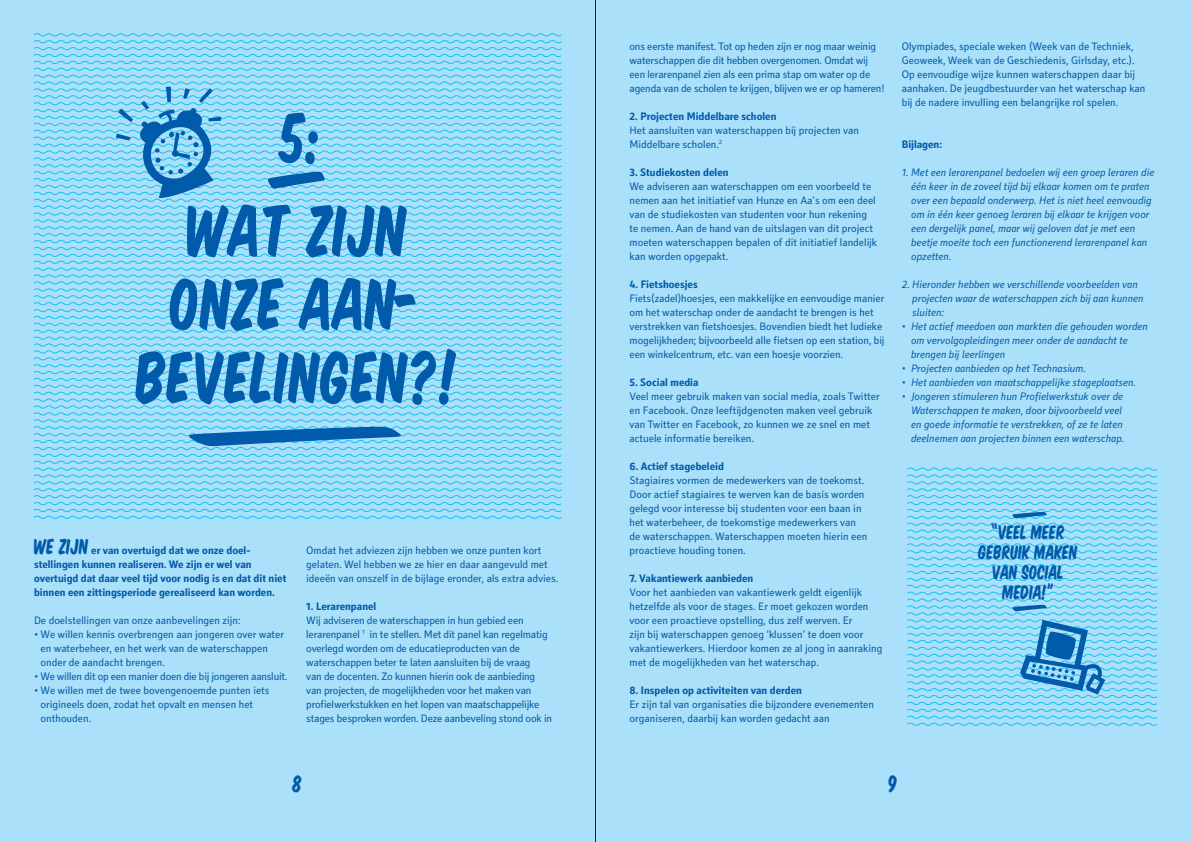
<style>
.page{position:relative;width:1191px;height:842px;background:#fff}
.page>*{position:absolute;margin:0;border:0;box-sizing:border-box;transform-origin:0 0}
.t1{font:66.2px/73.4px "Komika Title";letter-spacing:.01em;color:#015aaa;text-align:center}
.t2{font:22px "Komika Title";color:#015aaa}
.t3{font:18px/20px "Komika Title";color:#015aaa;text-align:center}
.t4{font:11px/14px "Secca Std Demo";color:#015aaa}
.t5{font:italic 11px/14px "Secca Std Demo";color:#015aaa}
.t6{font:700 11px/14px "Secca Std Demo";color:#015aaa}
.t7{font:11px "Secca Std Demo";letter-spacing:-.02em;color:#015aaa}
.s1{font-family:"Komika Title";font-weight:400;font-size:20px}
</style>
<div class="page">
<div style="left:0;top:0;width:595px;height:842px;background:#aae0f9"></div>
<div style="left:596px;top:0;width:595px;height:842px;background:#aae0f9"></div>
<svg style="left:907px;top:467px;width:251px;height:259px"></svg>
<svg style="left:33px;top:33px;width:529px;height:486px"></svg>
<hr style="left:595px;top:0;width:1px;height:842px;background:#231f20">
<h1 class="t1" style="left:280px;top:97px;width:44px">5:</h1>
<h1 class="t1" style="left:137px;top:191px;width:323px">WAT ZIJN<br>ONZE AAN-<br>BEVELINGEN?!</h1>
<p class="t6" style="left:34px;top:544px;width:254px"><span class="s1">WE ZIJN</span> er van overtuigd dat we onze doel&shy;stellingen kunnen realiseren. We zijn er wel van overtuigd dat daar veel tijd voor nodig is en dat dit niet binnen een zittingsperiode gerealiseerd kan worden.</p>
<p class="t4" style="left:34px;top:614px;width:208px">De doelstellingen van onze aanbevelingen zijn:</p>
<p class="t4" style="left:41px;top:628px;width:245px;text-indent:-7px">• We willen kennis overbrengen aan jongeren over water en waterbeheer, en het werk van de waterschappen onder de aandacht brengen.</p>
<p class="t7" style="left:34px;top:670px;width:255px">• We willen dit op een manier doen die bij jongeren aansluit.</p>
<p class="t4" style="left:41px;top:684px;width:230px;text-indent:-7px">• We willen met de twee bovengenoemde punten iets origineels doen, zodat het opvalt en mensen het onthouden.</p>
<p class="t4" style="left:306px;top:544px;width:253px">Omdat het adviezen zijn hebben we onze punten kort gelaten. Wel hebben we ze hier en daar aangevuld met ideeën van onszelf in de bijlage eronder, als extra advies.</p>
<p class="t6" style="left:306px;top:600px;width:72px">1. Lerarenpanel</p>
<p class="t4" style="left:306px;top:614px;width:247px">Wij adviseren de waterschappen in hun gebied een lerarenpanel <sup>1</sup> in te stellen. Met dit panel kan regelmatig overlegd worden om de educatieproducten van de waterschappen beter te laten aansluiten bij de vraag<br>van de docenten. Zo kunnen hierin ook de aanbieding van projecten, de mogelijkheden voor het maken van profielwerkstukken en het lopen van maatschappelijke stages besproken worden. Deze aanbeveling stond ook in</p>
<p class="t4" style="left:629px;top:40px;width:256px">ons eerste manifest. Tot op heden zijn er nog maar weinig waterschappen die dit hebben overgenomen. Omdat wij een lerarenpanel zien als een prima stap om water op de agenda van de scholen te krijgen, blijven we er op hameren!</p>
<p class="t6" style="left:629px;top:110px;width:148px">2. Projecten Middelbare scholen</p>
<p class="t4" style="left:629px;top:124px;width:231px">Het aansluiten van waterschappen bij projecten van<br>Middelbare scholen.<sup>2</sup></p>
<p class="t6" style="left:629px;top:166px;width:101px">3. Studiekosten delen</p>
<p class="t4" style="left:629px;top:180px;width:249px">We adviseren aan waterschappen om een voorbeeld te nemen aan het initiatief van Hunze en Aa’s om een deel van de studiekosten van studenten voor hun rekening te nemen. Aan de hand van de uitslagen van dit project moeten waterschappen bepalen of dit initiatief landelijk kan worden opgepakt.</p>
<p class="t6" style="left:629px;top:278px;width:70px">4. Fietshoesjes</p>
<p class="t4" style="left:629px;top:292px;width:257px">Fiets(zadel)hoesjes, een makkelijke en eenvoudige manier om het waterschap onder de aandacht te brengen is het verstrekken van fietshoesjes. Bovendien biedt het ludieke mogelijkheden; bijvoorbeeld alle fietsen op een station, bij een winkelcentrum, etc. van een hoesje voorzien.</p>
<p class="t6" style="left:629px;top:376px;width:71px">5. Social media</p>
<p class="t4" style="left:629px;top:390px;width:252px">Veel meer gebruik maken van social media, zoals Twitter en Facebook. Onze leeftijdgenoten maken veel gebruik van Twitter en Facebook, zo kunnen we ze snel en met actuele informatie bereiken.</p>
<p class="t6" style="left:629px;top:460px;width:96px">6. Actief stagebeleid</p>
<p class="t4" style="left:629px;top:474px;width:239px">Stagiaires vormen de medewerkers van de toekomst.<br>Door actief stagiaires te werven kan de basis worden gelegd voor interesse bij studenten voor een baan in het waterbeheer, de toekomstige medewerkers van de waterschappen. Waterschappen moeten hierin een proactieve houding tonen.</p>
<p class="t6" style="left:629px;top:572px;width:125px">7. Vakantiewerk aanbieden</p>
<p class="t4" style="left:629px;top:586px;width:254px">Voor het aanbieden van vakantiewerk geldt eigenlijk hetzelfde als voor de stages. Er moet gekozen worden voor een proactieve opstelling, dus zelf werven. Er<br>zijn bij waterschappen genoeg ‘klussen’ te doen voor vakantiewerkers. Hierdoor komen ze al jong in aanraking met de mogelijkheden van het waterschap.</p>
<p class="t6" style="left:629px;top:684px;width:174px">8. Inspelen op activiteiten van derden</p>
<p class="t4" style="left:629px;top:698px;width:246px">Er zijn tal van organisaties die bijzondere evenementen organiseren, daarbij kan worden gedacht aan</p>
<p class="t4" style="left:901px;top:40px;width:245px">Olympiades, speciale weken (Week van de Techniek, Geoweek, Week van de Geschiedenis, Girlsday, etc.).<br>Op eenvoudige wijze kunnen waterschappen daar bij aanhaken. De jeugdbestuurder van het waterschap kan bij de nadere invulling een belangrijke rol spelen.</p>
<p class="t6" style="left:901px;top:138px;width:42px">Bijlagen:</p>
<p class="t5" style="left:911px;top:166px;width:245px;text-indent:-9px">1. Met een lerarenpanel bedoelen wij een groep leraren die één keer in de zoveel tijd bij elkaar komen om te praten over een bepaald onderwerp. Het is niet heel eenvoudig om in één keer genoeg leraren bij elkaar te krijgen voor een dergelijk panel, maar wij geloven dat je met een beetje moeite toch een functionerend lerarenpanel kan opzetten.</p>
<p class="t5" style="left:912px;top:278px;width:233px;text-indent:-11px">2. Hieronder hebben we verschillende voorbeelden van projecten waar de waterschappen zich bij aan kunnen sluiten:</p>
<p class="t5" style="left:911px;top:320px;width:238px;text-indent:-9px">• Het actief meedoen aan markten die gehouden worden om vervolgopleidingen meer onder de aandacht te brengen bij leerlingen</p>
<p class="t5" style="left:901px;top:362px;width:186px">• Projecten aanbieden op het Technasium.</p>
<p class="t5" style="left:901px;top:376px;width:236px">• Het aanbieden van maatschappelijke stageplaatsen.</p>
<p class="t5" style="left:911px;top:390px;width:215px;text-indent:-9px">• Jongeren stimuleren hun Profielwerkstuk over de Waterschappen te maken, door bijvoorbeeld veel en goede informatie te verstrekken, of ze te laten deelnemen aan projecten binnen een waterschap.</p>
<h3 class="t3" style="left:978px;top:522px;width:101px">“VEEL MEER<br>GEBRUIK MAKEN<br>VAN SOCIAL<br>MEDIA!”</h3>
<h2 class="t2" style="left:293px;top:767px;width:11px">8</h2>
<h2 class="t2" style="left:888px;top:767px;width:10px">9</h2>
</div>
